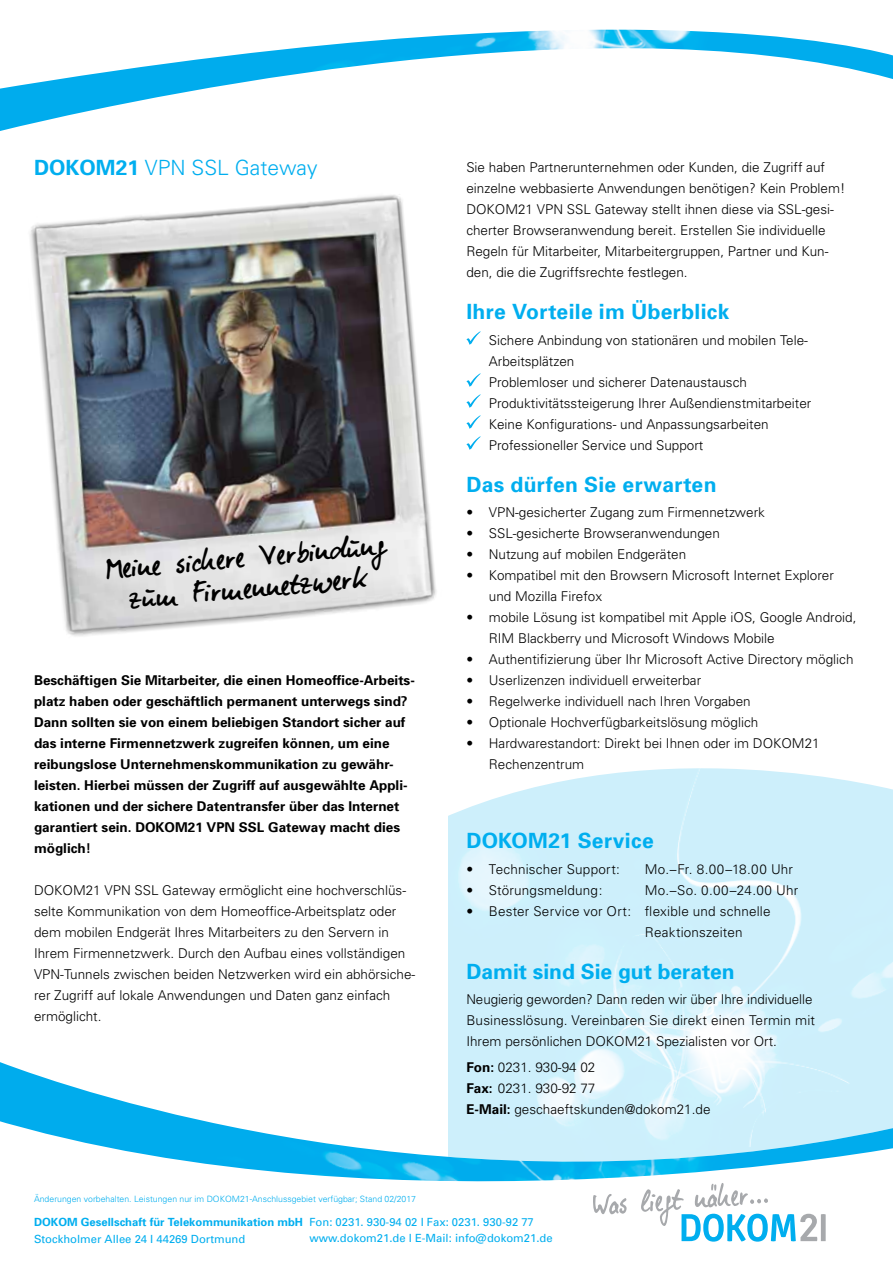
<style>
.page{position:relative;width:893px;height:1263px;background:#fff}
.page>*{position:absolute;margin:0;border:0;box-sizing:border-box;transform-origin:0 0}
.t1{font:31.05px/31px "Elisabethvonelm";color:#000;text-align:center}
.t2{font:700 21px "Univers";letter-spacing:.015em;color:#00aeef}
.t3{font:300 21px "Univers";color:#00aeef}
.t4{font:300 13.5px/21px "Univers";color:#000}
.t5{font:700 13.5px/21px "Univers";color:#000}
.t6{font:300 13.5px "Univers";letter-spacing:.025em;color:#000}
.t7{font:11.25px/16.5px "Univers";color:#00aeef}
.t8{font:700 11.25px "Univers";color:#00aeef}
.t9{font:300 8.7px "Univers";color:#00aeef}
.s1{font-weight:700}
</style>
<div class="page">
<img style="left:449px;top:829px;width:444px;height:228px">
<svg style="left:448px;top:1057px;width:445px;height:5px;fill:#cdeffc"></svg>
<img style="left:0;top:1062px;width:893px;height:55px">
<svg style="left:0;top:1117px;width:893px;height:125px"></svg>
<svg style="left:593px;top:1194px;width:34px;height:20px"></svg>
<svg style="left:641px;top:1183px;width:185px;height:58px"></svg>
<img style="left:0;top:91px;width:191px;height:40px">
<svg style="left:0;top:29px;width:893px;height:62px"></svg>
<svg style="left:448px;top:768px;width:445px;height:61px;fill:#cdeffb"></svg>
<svg style="left:466px;top:331px;width:15px;height:14px"></svg>
<svg style="left:466px;top:373px;width:15px;height:14px"></svg>
<svg style="left:466px;top:394px;width:15px;height:14px"></svg>
<svg style="left:466px;top:415px;width:15px;height:14px"></svg>
<svg style="left:466px;top:436px;width:15px;height:14px"></svg>
<img style="left:30px;top:195px;width:406px;height:441px">
<h2 class="t3" style="left:34px;top:155px;width:285px"><span class="s1">DOKOM21</span> VPN SSL Gateway</h2>
<h1 class="t1" style="left:105px;top:556px;width:282px;rotate:-5deg">Meine sichere Verbindung zum Firmennetzwerk</h1>
<p class="t5" style="left:34px;top:670px;width:382px">Beschäftigen Sie Mitarbeiter, die einen Homeoffice-Arbeits&shy;platz haben oder geschäftlich permanent unterwegs sind?<br>Dann sollten sie von einem beliebigen Standort sicher auf das interne Firmennetzwerk zugreifen können, um eine reibungslose Unternehmenskommunikation zu gewähr&shy;leisten. Hierbei müssen der Zugriff auf ausgewählte Appli&shy;kationen und der sichere Datentransfer über das Internet garantiert sein. DOKOM21 VPN SSL Gateway macht dies möglich!</p>
<p class="t4" style="left:34px;top:880px;width:383px">DOKOM21 VPN SSL Gateway ermöglicht eine hochverschlüs&shy;selte Kommunikation von dem Homeoffice-Arbeitsplatz oder dem mobilen Endgerät Ihres Mitarbeiters zu den Servern in Ihrem Firmennetzwerk. Durch den Aufbau eines vollständigen VPN-Tunnels zwischen beiden Netzwerken wird ein abhörsiche&shy;rer Zugriff auf lokale Anwendungen und Daten ganz einfach ermöglicht.</p>
<p class="t9" style="left:34px;top:1193px;width:383px">Änderungen vorbehalten. Leistungen nur im DOKOM21-Anschlussgebiet verfügbar; Stand 02/2017</p>
<p class="t4" style="left:466px;top:157px;width:380px">Sie haben Partnerunternehmen oder Kunden, die Zugriff auf einzelne webbasierte Anwendungen benötigen? Kein Problem!<br>DOKOM21 VPN SSL Gateway stellt ihnen diese via SSL-gesi&shy;cherter Browseranwendung bereit. Erstellen Sie individuelle Regeln für Mitarbeiter, Mitarbeitergruppen, Partner und Kun&shy;den, die die Zugriffsrechte festlegen.</p>
<h2 class="t2" style="left:466px;top:299px;width:265px">Ihre Vorteile im Überblick</h2>
<p class="t4" style="left:489px;top:330px;width:324px">Sichere Anbindung von stationären und mobilen Tele-Arbeitsplätzen<br>Problemloser und sicherer Datenaustausch Produktivitätssteigerung Ihrer Außendienstmitarbeiter Keine Konfigurations- und Anpassungsarbeiten Professioneller Service und Support</p>
<h2 class="t2" style="left:466px;top:472px;width:252px">Das dürfen Sie erwarten</h2>
<p class="t4" style="left:466px;top:502px;width:300px">• VPN-gesicherter Zugang zum Firmennetzwerk</p>
<p class="t4" style="left:466px;top:523px;width:255px">• SSL-gesicherte Browseranwendungen</p>
<p class="t4" style="left:466px;top:544px;width:221px">• Nutzung auf mobilen Endgeräten</p>
<p class="t4" style="left:489px;top:565px;width:347px;text-indent:-23px">• Kompatibel mit den Browsern Microsoft Internet Explorer und Mozilla Firefox</p>
<p class="t4" style="left:489px;top:607px;width:369px;text-indent:-23px">• mobile Lösung ist kompatibel mit Apple iOS, Google Android,<br>RIM Blackberry und Microsoft Windows Mobile</p>
<p class="t4" style="left:466px;top:649px;width:389px">• Authentifizierung über Ihr Microsoft Active Directory möglich</p>
<p class="t4" style="left:466px;top:670px;width:236px">• Userlizenzen individuell erweiterbar</p>
<p class="t4" style="left:466px;top:691px;width:286px">• Regelwerke individuell nach Ihren Vorgaben</p>
<p class="t4" style="left:466px;top:712px;width:293px">• Optionale Hochverfügbarkeitslösung möglich</p>
<p class="t4" style="left:489px;top:733px;width:332px;text-indent:-23px">• Hardwarestandort: Direkt bei Ihnen oder im DOKOM21<br>Rechenzentrum</p>
<h2 class="t2" style="left:466px;top:828px;width:189px">DOKOM21 Service</h2>
<p class="t4" style="left:466px;top:858px;width:155px">• Technischer Support:</p>
<p class="t4" style="left:645px;top:858px;width:150px">Mo.–Fr. 8.00–18.00 Uhr</p>
<p class="t4" style="left:466px;top:879px;width:138px">• Störungsmeldung:</p>
<p class="t6" style="left:645px;top:882px;width:155px">Mo.–So. 0.00–24.00 Uhr</p>
<p class="t4" style="left:645px;top:900px;width:127px;text-indent:-179px">• Bester Service vor Ort: flexible und schnelle<br>Reaktionszeiten</p>
<h2 class="t2" style="left:466px;top:958px;width:270px">Damit sind Sie gut beraten</h2>
<p class="t4" style="left:466px;top:989px;width:350px">Neugierig geworden? Dann reden wir über Ihre individuelle<br>Businesslösung. Vereinbaren Sie direkt einen Termin mit<br>Ihrem persönlichen DOKOM21 Spezialisten vor Ort.</p>
<p class="t4" style="left:466px;top:1056px;width:246px"><span class="s1">Fon:</span> 0231. 930-94 02<br><span class="s1">Fax:</span> 0231. 930-92 77<br><span class="s1">E-Mail:</span> geschaeftskunden@dokom21.de</p>
<p class="t7" style="left:309px;top:1213px;width:245px">Fon: 0231. 930-94 02 I Fax: 0231. 930-92 77 www.dokom21.de I E-Mail: info@dokom21.de</p>
<p class="t8" style="left:34px;top:1215px;width:270px">DOKOM Gesellschaft für Telekommunikation mbH</p>
<p class="t7" style="left:34px;top:1230px;width:213px">Stockholmer Allee 24 I 44269 Dortmund</p>
</div>
